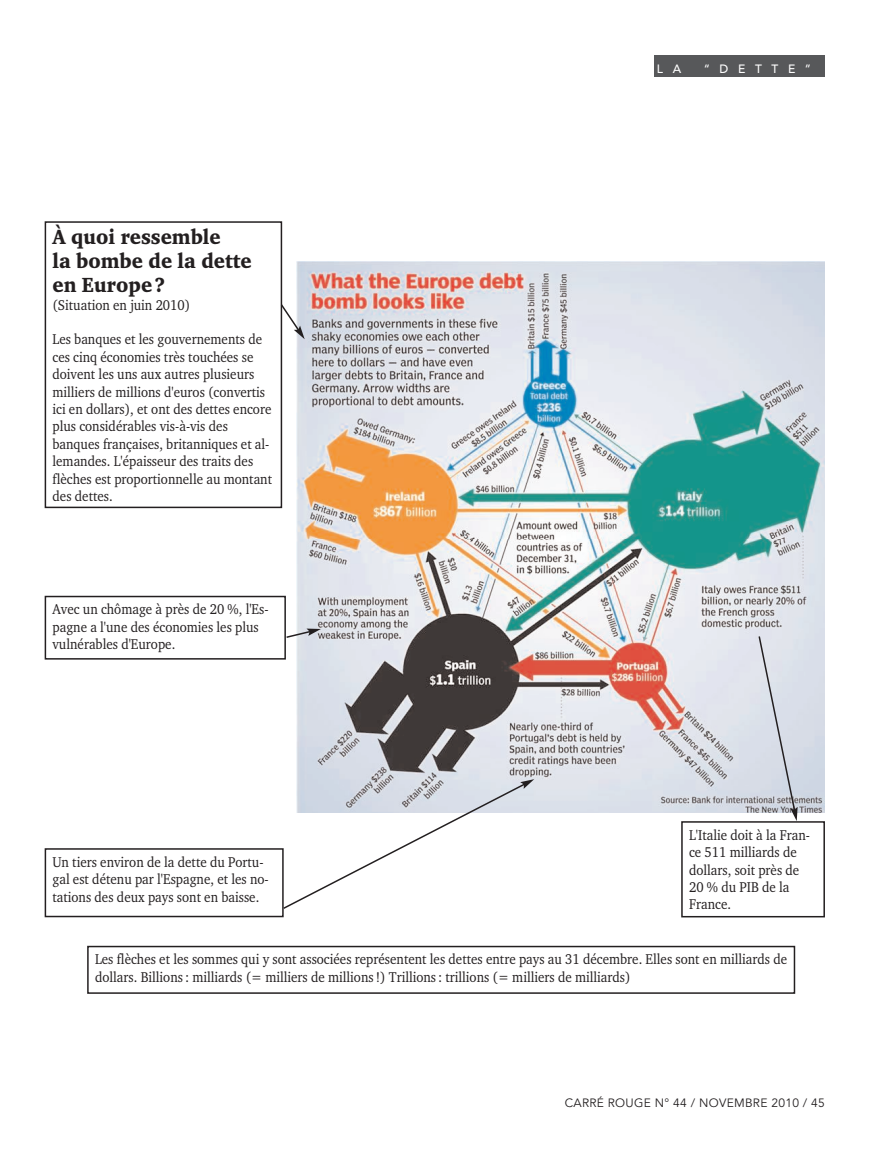
<style>
.page{position:relative;width:893px;height:1149px;background:#fff}
.page>*{position:absolute;margin:0;border:0;box-sizing:border-box;transform-origin:0 0}
.t1{font:900 21px/24px "Charter BT";color:#231f20;scale:.9 1}
.t2{font:14.55px/17.4px "Charter BT";color:#231f20;scale:.9 1}
.t3{font:12px "Avenir";letter-spacing:.025em;color:#231f20}
.t4{font:500 12px "Avenir";letter-spacing:.8em;color:#fff}
</style>
<div class="page">
<div style="left:655px;top:56px;width:170px;height:21px;background:#57585a"></div>
<div style="left:293px;top:254px;width:532px;height:558px;background:linear-gradient(to right,#fff,#fff)"></div>
<img style="left:297px;top:262px;width:528px;height:550px">
<div style="left:45px;top:221px;width:237px;height:287px;border:2px solid #231f20"></div>
<svg style="left:279px;top:302px;width:26px;height:37px"></svg>
<div style="left:45px;top:595px;width:241px;height:64px;border:2px solid #231f20"></div>
<svg style="left:285px;top:628px;width:36px;height:11px"></svg>
<div style="left:45px;top:848px;width:239px;height:68px;border:2px solid #231f20"></div>
<svg style="left:282px;top:779px;width:252px;height:131px"></svg>
<div style="left:681px;top:820px;width:144px;height:97px;border:2px solid #231f20"></div>
<svg style="left:757px;top:634px;width:41px;height:186px;background:#d0d4dd"></svg>
<div style="left:87px;top:945px;width:708px;height:48px;border:2px solid #231f20"></div>
<h1 class="t1" style="left:53px;top:226px;width:223px">À quoi ressemble<br>la bombe de la dette en Europe?</h1>
<p class="t2" style="left:53px;top:297px;width:154px">(Situation en juin 2010)</p>
<p class="t2" style="left:53px;top:332px;width:245px">Les banques et les gouvernements de ces cinq économies très touchées se doivent les uns aux autres plusieurs milliers de millions d'euros (convertis ici en dollars), et ont des dettes encore plus considérables vis-à-vis des banques françaises, britanniques et al&shy;lemandes. L'épaisseur des traits des flèches est proportionnelle au montant des dettes.</p>
<p class="t2" style="left:53px;top:601px;width:242px">Avec un chômage à près de 20 %, l'Es&shy;pagne a l'une des économies les plus vulnérables d'Europe.</p>
<p class="t2" style="left:53px;top:854px;width:242px">Un tiers environ de la dette du Portu&shy;gal est détenu par l'Espagne, et les no&shy;tations des deux pays sont en baisse.</p>
<p class="t4" style="left:657px;top:64px;width:26px">L A</p>
<p class="t4" style="left:704px;top:64px;width:109px">“DETTE”</p>
<p class="t2" style="left:689px;top:827px;width:136px">L'Italie doit à la Fran&shy;ce 511 milliards de dollars, soit près de<br>20 % du PIB de la<br>France.</p>
<p class="t2" style="left:95px;top:951px;width:770px">Les flèches et les sommes qui y sont associées représentent les dettes entre pays au 31 décembre. Elles sont en milliards de dollars. Billions : milliards (= milliers de millions !) Trillions : trillions (= milliers de milliards)</p>
<p class="t3" style="left:565px;top:1097px;width:262px">CARRÉ ROUGE N° 44 / NOVEMBRE 2010 / 45</p>
</div>
